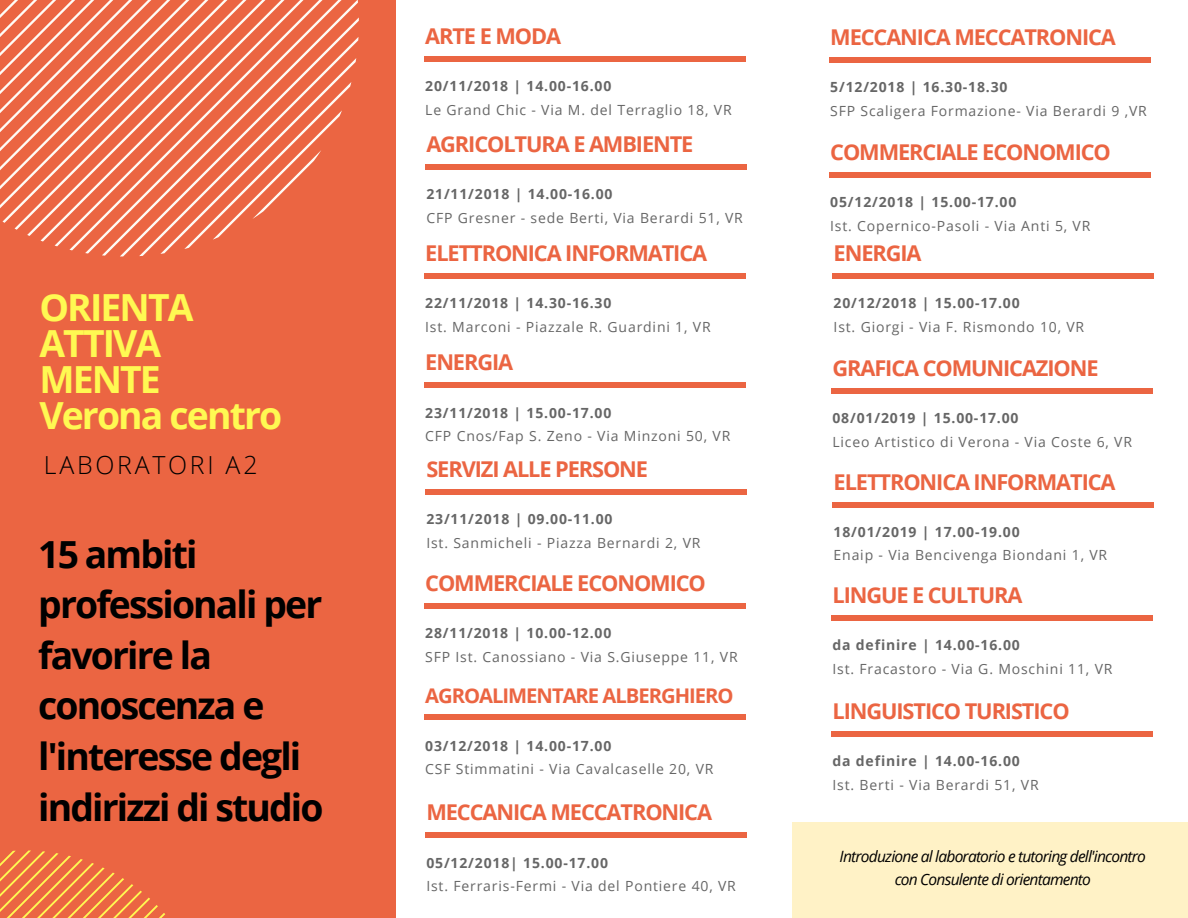
<style>
.page{position:relative;width:1188px;height:918px;background:#fff}
.page>*{position:absolute;margin:0;border:0;box-sizing:border-box;transform-origin:0 0}
.t1{font:700 37.35px/50.7px "Open Sans";letter-spacing:-.05em;color:#000}
.t2{font:700 37.35px/36px "Open Sans";letter-spacing:-.05em;color:#fff952}
.t3{font:300 24.9px "Open Sans";letter-spacing:.11em;color:#000}
.t4{font:700 21.75px "Open Sans";letter-spacing:-.05em;color:#eb6542}
.t5{font:700 20.25px "Open Sans";letter-spacing:-.05em;color:#eb6542}
.t6{font:italic 15.6px/22.5px "Open Sans";letter-spacing:-.05em;color:#000;text-align:center}
.t7{font:13.95px "Open Sans";letter-spacing:.06em;color:#666}
.t8{font:700 13.95px "Open Sans";letter-spacing:.06em;color:#666}
</style>
<div class="page">
<div style="left:0;top:0;width:396px;height:918px;background:#eb6542"></div>
<svg style="left:0;top:0;width:356px;height:254px"></svg>
<div style="left:424px;top:56px;width:322px;height:6px;background:#eb6542"></div>
<div style="left:425px;top:164px;width:322px;height:6px;background:#eb6542"></div>
<div style="left:425px;top:832px;width:322px;height:6px;background:#eb6542"></div>
<div style="left:833px;top:502px;width:321px;height:5px;background:#eb6542"></div>
<div style="left:424px;top:714px;width:322px;height:6px;background:#eb6542"></div>
<div style="left:829px;top:57px;width:322px;height:6px;background:#eb6542"></div>
<div style="left:424px;top:273px;width:322px;height:6px;background:#eb6542"></div>
<div style="left:424px;top:382px;width:322px;height:6px;background:#eb6542"></div>
<div style="left:425px;top:489px;width:322px;height:6px;background:#eb6542"></div>
<div style="left:424px;top:603px;width:322px;height:6px;background:#eb6542"></div>
<div style="left:833px;top:273px;width:321px;height:6px;background:#eb6542"></div>
<div style="left:832px;top:388px;width:321px;height:6px;background:#eb6542"></div>
<div style="left:832px;top:615px;width:321px;height:6px;background:#eb6542"></div>
<div style="left:832px;top:731px;width:321px;height:6px;background:#eb6542"></div>
<div style="left:829px;top:172px;width:322px;height:6px;background:#eb6542"></div>
<svg style="left:0;top:850px;width:165px;height:68px"></svg>
<div style="left:792px;top:822px;width:396px;height:96px;background:#fff2c6"></div>
<h1 class="t2" style="left:39px;top:288px;width:244px">ORIENTA<br>ATTIVA<br>MENTE<br>Verona centro</h1>
<h2 class="t3" style="left:44px;top:448px;width:215px">LABORATORI A2</h2>
<h1 class="t1" style="left:38px;top:528px;width:287px">15 ambiti professionali per favorire la conoscenza e l'interesse degli indirizzi di studio</h1>
<h3 class="t4" style="left:425px;top:21px;width:137px">ARTE E MODA</h3>
<p class="t8" style="left:425px;top:76px;width:188px">20/11/2018 | 14.00-16.00</p>
<p class="t7" style="left:425px;top:100px;width:308px">Le Grand Chic - Via M. del Terraglio 18, VR</p>
<h3 class="t4" style="left:426px;top:129px;width:269px">AGRICOLTURA E AMBIENTE</h3>
<p class="t8" style="left:426px;top:184px;width:188px">21/11/2018 | 14.00-16.00</p>
<p class="t7" style="left:426px;top:208px;width:318px">CFP Gresner - sede Berti, Via Berardi 51, VR</p>
<h3 class="t4" style="left:425px;top:238px;width:284px">ELETTRONICA INFORMATICA</h3>
<p class="t8" style="left:425px;top:294px;width:188px">22/11/2018 | 14.30-16.30</p>
<p class="t7" style="left:425px;top:317px;width:287px">Ist. Marconi - Piazzale R. Guardini 1, VR</p>
<h3 class="t4" style="left:425px;top:347px;width:89px">ENERGIA</h3>
<p class="t8" style="left:425px;top:403px;width:188px">23/11/2018 | 15.00-17.00</p>
<p class="t7" style="left:425px;top:426px;width:307px">CFP Cnos/Fap S. Zeno - Via Minzoni 50, VR</p>
<h3 class="t4" style="left:426px;top:454px;width:223px">SERVIZI ALLE PERSONE</h3>
<p class="t8" style="left:426px;top:510px;width:188px">23/11/2018 | 09.00-11.00</p>
<p class="t7" style="left:426px;top:533px;width:276px">Ist. Sanmicheli - Piazza Bernardi 2, VR</p>
<h3 class="t4" style="left:425px;top:568px;width:282px">COMMERCIALE ECONOMICO</h3>
<p class="t8" style="left:425px;top:623px;width:188px">28/11/2018 | 10.00-12.00</p>
<p class="t7" style="left:425px;top:647px;width:314px">SFP Ist. Canossiano - Via S.Giuseppe 11, VR</p>
<h3 class="t5" style="left:425px;top:682px;width:310px">AGROALIMENTARE ALBERGHIERO</h3>
<p class="t8" style="left:425px;top:736px;width:188px">03/12/2018 | 14.00-17.00</p>
<p class="t7" style="left:425px;top:759px;width:290px">CSF Stimmatini - Via Cavalcaselle 20, VR</p>
<h3 class="t4" style="left:426px;top:797px;width:287px">MECCANICA MECCATRONICA</h3>
<p class="t8" style="left:426px;top:853px;width:183px">05/12/2018| 15.00-17.00</p>
<p class="t7" style="left:426px;top:876px;width:311px">Ist. Ferraris-Fermi - Via del Pontiere 40, VR</p>
<h3 class="t4" style="left:830px;top:22px;width:287px">MECCANICA MECCATRONICA</h3>
<p class="t8" style="left:830px;top:78px;width:179px">5/12/2018 | 16.30-18.30</p>
<p class="t7" style="left:830px;top:101px;width:318px">SFP Scaligera Formazione- Via Berardi 9 ,VR</p>
<h3 class="t4" style="left:830px;top:137px;width:282px">COMMERCIALE ECONOMICO</h3>
<p class="t8" style="left:830px;top:192px;width:188px">05/12/2018 | 15.00-17.00</p>
<p class="t7" style="left:830px;top:216px;width:262px">Ist. Copernico-Pasoli - Via Anti 5, VR</p>
<h3 class="t4" style="left:834px;top:238px;width:89px">ENERGIA</h3>
<p class="t8" style="left:834px;top:294px;width:188px">20/12/2018 | 15.00-17.00</p>
<p class="t7" style="left:834px;top:317px;width:252px">Ist. Giorgi - Via F. Rismondo 10, VR</p>
<h3 class="t4" style="left:832px;top:353px;width:268px">GRAFICA COMUNICAZIONE</h3>
<p class="t8" style="left:832px;top:408px;width:188px">08/01/2019 | 15.00-17.00</p>
<p class="t7" style="left:832px;top:432px;width:301px">Liceo Artistico di Verona - Via Coste 6, VR</p>
<h3 class="t4" style="left:834px;top:467px;width:284px">ELETTRONICA INFORMATICA</h3>
<p class="t8" style="left:834px;top:522px;width:188px">18/01/2019 | 17.00-19.00</p>
<p class="t7" style="left:834px;top:546px;width:275px">Enaip - Via Bencivenga Biondani 1, VR</p>
<h3 class="t4" style="left:832px;top:580px;width:191px">LINGUE E CULTURA</h3>
<p class="t8" style="left:832px;top:636px;width:189px">da definire | 14.00-16.00</p>
<p class="t7" style="left:832px;top:659px;width:282px">Ist. Fracastoro - Via G. Moschini 11, VR</p>
<h3 class="t4" style="left:832px;top:696px;width:239px">LINGUISTICO TURISTICO</h3>
<p class="t8" style="left:832px;top:751px;width:189px">da definire | 14.00-16.00</p>
<p class="t7" style="left:832px;top:775px;width:208px">Ist. Berti - Via Berardi 51, VR</p>
<p class="t6" style="left:840px;top:845px;width:308px">Introduzione al laboratorio e tutoring dell'incontro con Consulente di orientamento</p>
</div>
